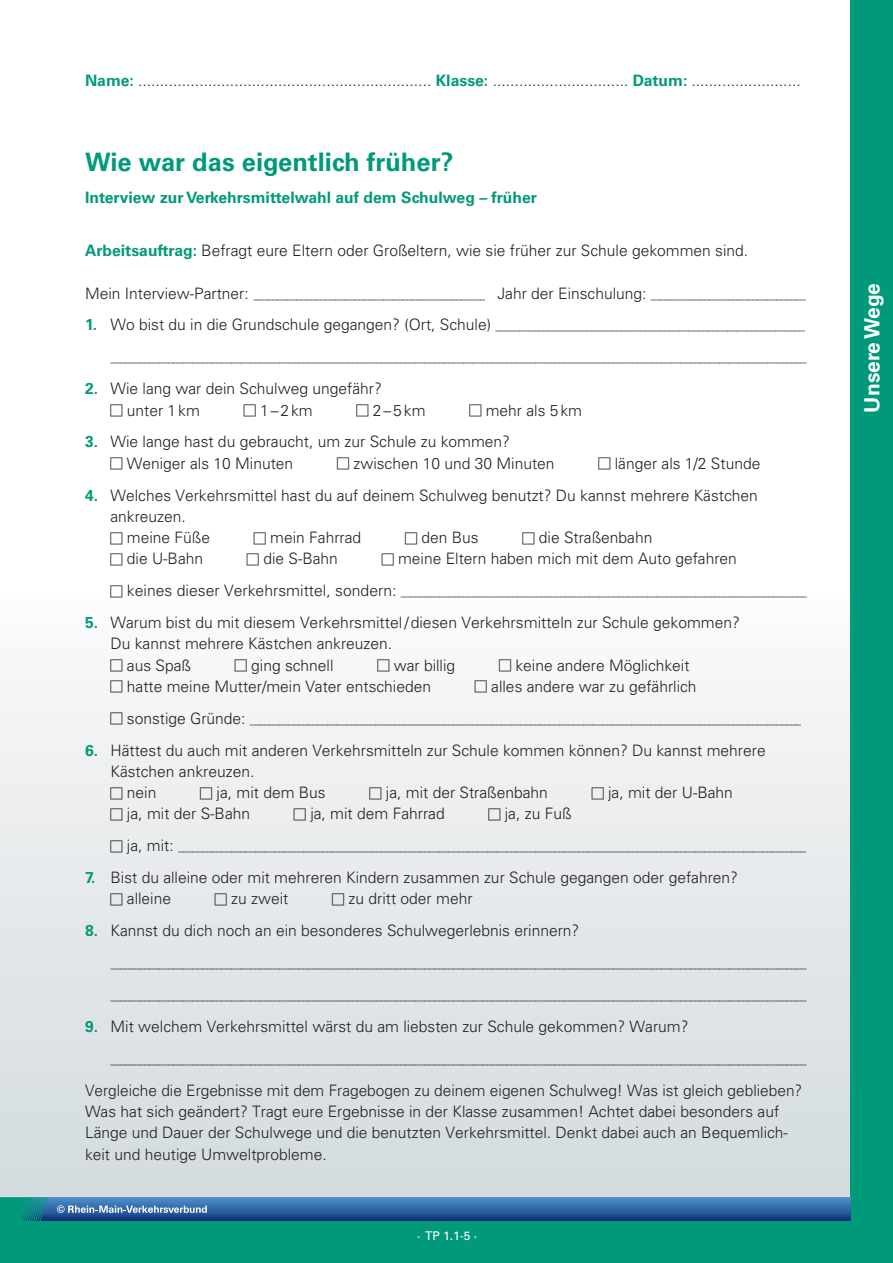
<style>
.page{position:relative;width:893px;height:1263px;background:#fff}
.page>*{position:absolute;margin:0;border:0;box-sizing:border-box;transform-origin:0 0}
.t1{font:700 25.5px "Univers";color:#009a7a}
.t2{font:700 21px "Univers";color:#fff}
.t3{font:300 15.75px/21.3px "Univers";color:#231f20}
.t4{font:700 15.75px "Univers";color:#009a7a}
.t5{font:12px "Univers";color:#fff}
.t6{font:300 10.5px "Univers";color:#231f20}
.s1{font-weight:700;color:#009a7a}
.s2{font-size:15.75px}
.s3{font-weight:700;font-size:15.75px;color:#009a7a}
</style>
<div class="page">
<div style="left:0;top:255px;width:893px;height:1008px;background:linear-gradient(to bottom,#fff,#d3dade)"></div>
<div style="left:0;top:1197px;width:850px;height:66px;background:#009a7a"></div>
<div style="left:850px;top:0;width:43px;height:1263px;background:#009a7a"></div>
<svg style="left:22px;top:1197px;width:828px;height:24px;background:#3268a5"></svg>
<svg style="left:111px;top:404px;width:12px;height:12px"></svg>
<svg style="left:244px;top:404px;width:12px;height:12px"></svg>
<svg style="left:356px;top:404px;width:12px;height:12px"></svg>
<svg style="left:469px;top:404px;width:12px;height:12px"></svg>
<svg style="left:111px;top:457px;width:12px;height:13px"></svg>
<svg style="left:337px;top:457px;width:12px;height:13px"></svg>
<svg style="left:598px;top:457px;width:12px;height:13px"></svg>
<svg style="left:111px;top:532px;width:12px;height:12px"></svg>
<svg style="left:254px;top:532px;width:12px;height:12px"></svg>
<svg style="left:405px;top:532px;width:12px;height:12px"></svg>
<svg style="left:522px;top:532px;width:12px;height:12px"></svg>
<svg style="left:111px;top:553px;width:12px;height:12px"></svg>
<svg style="left:247px;top:553px;width:12px;height:12px"></svg>
<svg style="left:382px;top:553px;width:12px;height:12px"></svg>
<svg style="left:111px;top:585px;width:12px;height:12px"></svg>
<svg style="left:111px;top:659px;width:12px;height:13px"></svg>
<svg style="left:235px;top:659px;width:12px;height:13px"></svg>
<svg style="left:377px;top:659px;width:12px;height:13px"></svg>
<svg style="left:499px;top:659px;width:12px;height:13px"></svg>
<svg style="left:111px;top:681px;width:12px;height:12px"></svg>
<svg style="left:475px;top:681px;width:12px;height:12px"></svg>
<svg style="left:111px;top:713px;width:12px;height:12px"></svg>
<svg style="left:111px;top:787px;width:12px;height:12px"></svg>
<svg style="left:200px;top:787px;width:12px;height:12px"></svg>
<svg style="left:369px;top:787px;width:12px;height:12px"></svg>
<svg style="left:592px;top:787px;width:12px;height:12px"></svg>
<svg style="left:111px;top:808px;width:12px;height:12px"></svg>
<svg style="left:294px;top:808px;width:12px;height:12px"></svg>
<svg style="left:488px;top:808px;width:12px;height:12px"></svg>
<svg style="left:111px;top:840px;width:12px;height:12px"></svg>
<svg style="left:111px;top:893px;width:12px;height:12px"></svg>
<svg style="left:215px;top:893px;width:12px;height:12px"></svg>
<svg style="left:332px;top:893px;width:12px;height:12px"></svg>
<p class="t3" style="left:85px;top:71px;width:717px"><span class="s1">Name:</span> ................................................................... <span class="s1">Klasse:</span> ............................... <span class="s1">Datum:</span> .........................</p>
<h1 class="t1" style="left:85px;top:153px;width:370px">Wie war das eigentlich früher?</h1>
<p class="t4" style="left:85px;top:192px;width:454px">Interview zur Verkehrsmittelwahl auf dem Schulweg – früher</p>
<p class="t3" style="left:85px;top:241px;width:665px"><span class="s1">Arbeitsauftrag:</span> Befragt eure Eltern oder Großeltern, wie sie früher zur Schule gekommen sind.</p>
<p class="t6" style="left:85px;top:291px;width:722px"><span class="s2">Mein Interview-Partner:</span> ________________________________________________ <span class="s2">Jahr der Einschulung:</span> ________________________________</p>
<p class="t6" style="left:85px;top:323px;width:721px"><span class="s3">1.</span> <span class="s2">Wo bist du in die Grundschule gegangen? (Ort, Schule)</span> ________________________________________________________________</p>
<p class="t6" style="left:111px;top:355px;width:697px">________________________________________________________________________________________________________________________________________________</p>
<p class="t3" style="left:127px;top:379px;width:256px;text-indent:-42px"><span class="s1">2.</span> Wie lang war dein Schulweg ungefähr? unter 1 km</p>
<p class="t3" style="left:260px;top:401px;width:54px">1 – 2 km</p>
<p class="t3" style="left:373px;top:401px;width:54px">2 – 5 km</p>
<p class="t3" style="left:486px;top:401px;width:98px">mehr als 5 km</p>
<p class="t3" style="left:127px;top:433px;width:385px;text-indent:-42px"><span class="s1">3.</span> Wie lange hast du gebraucht, um zur Schule zu kommen?<br>Weniger als 10 Minuten</p>
<p class="t3" style="left:353px;top:454px;width:203px">zwischen 10 und 30 Minuten</p>
<p class="t3" style="left:615px;top:454px;width:147px">länger als 1/2 Stunde</p>
<p class="t3" style="left:85px;top:486px;width:674px"><span class="s1">4.</span> Welches Verkehrsmittel hast du auf deinem Schulweg benutzt? Du kannst mehrere Kästchen</p>
<p class="t3" style="left:111px;top:507px;width:77px">ankreuzen.</p>
<p class="t3" style="left:127px;top:528px;width:85px">meine Füße</p>
<p class="t3" style="left:270px;top:528px;width:92px">mein Fahrrad</p>
<p class="t3" style="left:421px;top:528px;width:59px">den Bus</p>
<p class="t3" style="left:539px;top:528px;width:115px">die Straßenbahn</p>
<p class="t3" style="left:127px;top:550px;width:78px">die U-Bahn</p>
<p class="t3" style="left:263px;top:550px;width:76px">die S-Bahn</p>
<p class="t3" style="left:398px;top:550px;width:340px">meine Eltern haben mich mit dem Auto gefahren</p>
<p class="t6" style="left:127px;top:589px;width:682px"><span class="s2">keines dieser Verkehrsmittel, sondern:</span> ____________________________________________________________________________________</p>
<p class="t3" style="left:85px;top:613px;width:656px"><span class="s1">5.</span> Warum bist du mit diesem Verkehrsmittel / diesen Verkehrsmitteln zur Schule gekommen?</p>
<p class="t3" style="left:111px;top:635px;width:283px">Du kannst mehrere Kästchen ankreuzen.</p>
<p class="t3" style="left:127px;top:656px;width:66px">aus Spaß</p>
<p class="t3" style="left:251px;top:656px;width:84px">ging schnell</p>
<p class="t3" style="left:394px;top:656px;width:63px">war billig</p>
<p class="t3" style="left:515px;top:656px;width:176px">keine andere Möglichkeit</p>
<p class="t3" style="left:127px;top:677px;width:306px">hatte meine Mutter/mein Vater entschieden</p>
<p class="t3" style="left:491px;top:677px;width:207px">alles andere war zu gefährlich</p>
<p class="t6" style="left:127px;top:716px;width:676px"><span class="s2">sonstige Gründe:</span> __________________________________________________________________________________________________________________</p>
<p class="t3" style="left:85px;top:741px;width:682px"><span class="s1">6.</span> Hättest du auch mit anderen Verkehrsmitteln zur Schule kommen können? Du kannst mehrere</p>
<p class="t3" style="left:111px;top:762px;width:145px">Kästchen ankreuzen.</p>
<p class="t3" style="left:127px;top:783px;width:31px">nein</p>
<p class="t3" style="left:217px;top:783px;width:111px">ja, mit dem Bus</p>
<p class="t3" style="left:386px;top:783px;width:164px">ja, mit der Straßenbahn</p>
<p class="t3" style="left:608px;top:783px;width:126px">ja, mit der U-Bahn</p>
<p class="t3" style="left:127px;top:805px;width:125px">ja, mit der S-Bahn</p>
<p class="t3" style="left:310px;top:805px;width:136px">ja, mit dem Fahrrad</p>
<p class="t3" style="left:505px;top:805px;width:68px">ja, zu Fuß</p>
<p class="t6" style="left:127px;top:844px;width:681px"><span class="s2">ja, mit:</span> __________________________________________________________________________________________________________________________________</p>
<p class="t3" style="left:127px;top:868px;width:613px;text-indent:-42px"><span class="s1">7.</span> Bist du alleine oder mit mehreren Kindern zusammen zur Schule gegangen oder gefahren? alleine</p>
<p class="t3" style="left:231px;top:890px;width:59px">zu zweit</p>
<p class="t3" style="left:349px;top:890px;width:125px">zu dritt oder mehr</p>
<p class="t3" style="left:85px;top:922px;width:496px"><span class="s1">8.</span> Kannst du dich noch an ein besonderes Schulwegerlebnis erinnern?</p>
<p class="t6" style="left:111px;top:961px;width:697px">________________________________________________________________________________________________________________________________________________</p>
<p class="t6" style="left:111px;top:993px;width:697px">________________________________________________________________________________________________________________________________________________</p>
<p class="t3" style="left:85px;top:1017px;width:605px"><span class="s1">9.</span> Mit welchem Verkehrsmittel wärst du am liebsten zur Schule gekommen? Warum?</p>
<p class="t6" style="left:111px;top:1056px;width:697px">________________________________________________________________________________________________________________________________________________</p>
<p class="t3" style="left:85px;top:1081px;width:719px">Vergleiche die Ergebnisse mit dem Fragebogen zu deinem eigenen Schulweg! Was ist gleich geblieben?<br>Was hat sich geändert? Tragt eure Ergebnisse in der Klasse zusammen! Achtet dabei besonders auf Länge und Dauer der Schulwege und die benutzten Verkehrsmittel. Denkt dabei auch an Bequemlich&shy;keit und heutige Umweltprobleme.</p>
<p class="t5" style="left:417px;top:1231px;width:62px">· TP 1.1-5 ·</p>
<h2 class="t2" style="left:864px;top:413px;width:131px;rotate:-90deg">Unsere Wege</h2>
</div>
